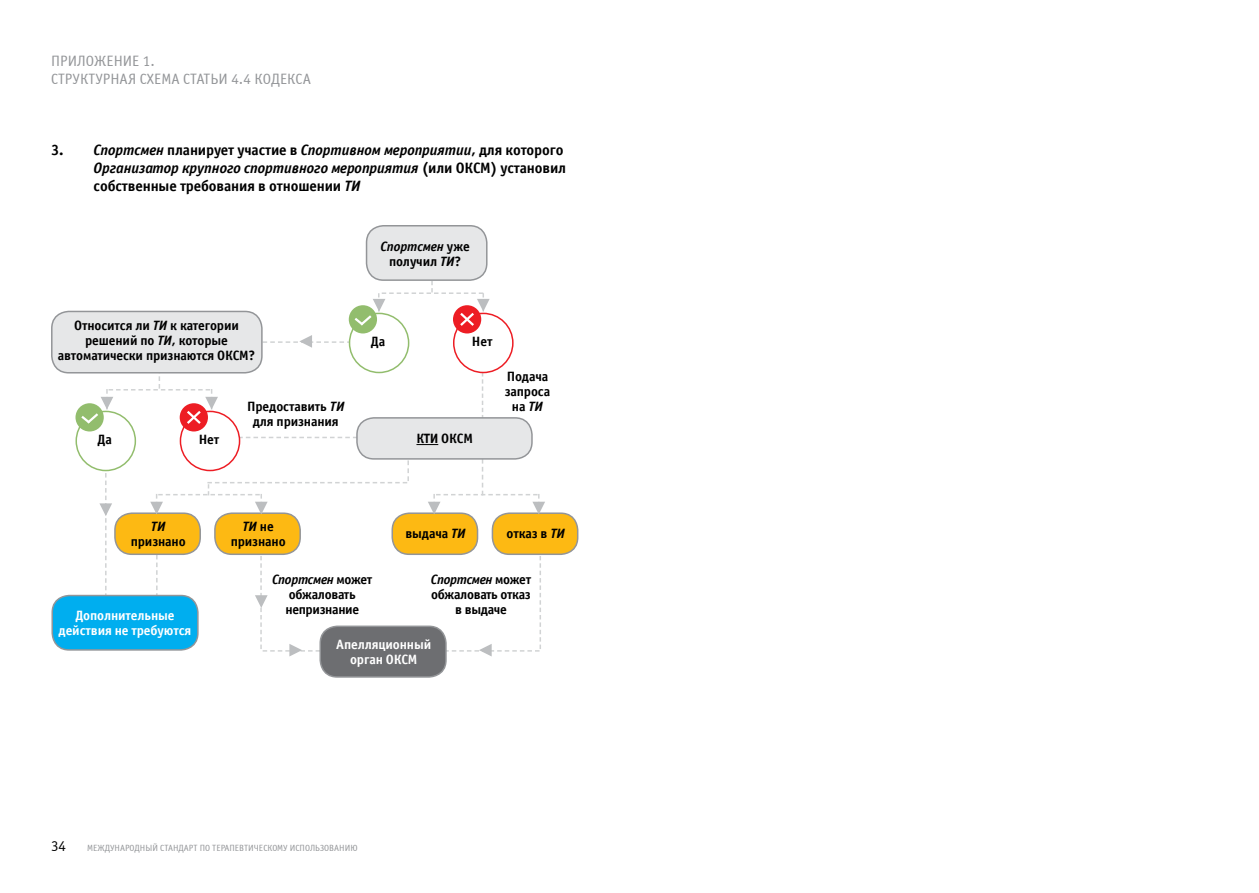
<style>
.page{position:relative;width:1259px;height:893px;background:#fff}
.page>*{position:absolute;margin:0;border:0;box-sizing:border-box;transform-origin:0 0}
.t1{font:700 15px/18px "Officina Sans Win C";letter-spacing:-.01em;color:#000}
.t2{font:15px/18px "Officina Sans Win C";color:#939598}
.t3{font:15px "Officina Sans Win C";color:#000}
.t4{font:700 13.5px/15px "Officina Sans Win C";letter-spacing:-.01em;color:#000;text-align:center}
.t5{font:700 13.5px/15px "Officina Sans Win C";letter-spacing:-.01em;color:#fff;text-align:center}
.t6{font:italic 700 13.5px/15px "Officina Sans Win C";letter-spacing:-.01em;color:#000;text-align:center}
.t7{font:9px "Officina Sans Win C";color:#939598}
.s1{font-style:italic}
.s2{font-style:normal}
</style>
<div class="page">
<svg style="left:482px;top:373px;width:1px;height:44px"></svg>
<div style="left:52px;top:595px;width:146px;height:55px;background:#00aeef;border-radius:17px"></div>
<div style="left:51px;top:595px;width:148px;height:56px;border:2px solid #939598;border-radius:17px"></div>
<div style="left:115px;top:513px;width:85px;height:41px;background:#fdb913;border-radius:17px"></div>
<div style="left:114px;top:512px;width:87px;height:43px;border:2px solid #939598;border-radius:17px"></div>
<div style="left:492px;top:513px;width:86px;height:41px;background:#fdb913;border-radius:17px"></div>
<div style="left:492px;top:512px;width:86px;height:43px;border:2px solid #939598;border-radius:17px"></div>
<div style="left:320px;top:626px;width:126px;height:51px;background:#6d6e71;border-radius:17px"></div>
<div style="left:319px;top:626px;width:128px;height:52px;border:2px solid #939598;border-radius:17px"></div>
<div style="left:349px;top:313px;width:60px;height:60px;border:2px solid #92bd6d;border-radius:50%"></div>
<div style="left:75px;top:411px;width:61px;height:60px;border:2px solid #92bd6d;border-radius:50%"></div>
<div style="left:75px;top:403px;width:29px;height:28px;background:#92bd6d;border-radius:50%"></div>
<div style="left:453px;top:313px;width:60px;height:60px;border:2px solid #ed1d24;border-radius:50%"></div>
<div style="left:180px;top:403px;width:28px;height:28px;background:#ed1d24;border-radius:50%"></div>
<svg style="left:232px;top:252px;width:257px;height:96px"></svg>
<svg style="left:99px;top:467px;width:13px;height:131px"></svg>
<svg style="left:79px;top:373px;width:139px;height:53px"></svg>
<div style="left:366px;top:226px;width:121px;height:54px;background:#e6e7e8;border-radius:17px"></div>
<div style="left:366px;top:225px;width:121px;height:56px;border:2px solid #939598;border-radius:17px"></div>
<div style="left:357px;top:418px;width:175px;height:41px;background:#e6e7e8;border-radius:17px"></div>
<div style="left:356px;top:417px;width:177px;height:43px;border:2px solid #939598;border-radius:17px"></div>
<div style="left:52px;top:311px;width:210px;height:62px;background:#e6e7e8;border-radius:17px"></div>
<div style="left:51px;top:311px;width:212px;height:62px;border:2px solid #939598;border-radius:17px"></div>
<svg style="left:150px;top:436px;width:395px;height:220px"></svg>
<p class="t2" style="left:51px;top:52px;width:261px">ПРИЛОЖЕНИЕ 1.<br>СТРУКТУРНАЯ СХЕМА СТАТЬИ 4.4 КОДЕКСА</p>
<p class="t1" style="left:94px;top:141px;width:474px;text-indent:-43px">3. <span class="s1">Спортсмен</span> планирует участие в <span class="s1">Спортивном мероприятии</span>, для которого<br><span class="s1">Организатор крупного спортивного мероприятия</span> (или ОКСМ) установил собственные требования в отношении <span class="s1">ТИ</span></p>
<p class="t4" style="left:58px;top:319px;width:199px">Относится ли <span class="s1">ТИ</span> к категории решений по <span class="s1">ТИ</span>, которые автоматически признаются ОКСМ?</p>
<p class="t4" style="left:98px;top:432px;width:16px">Да</p>
<p class="t4" style="left:199px;top:432px;width:22px">Нет</p>
<p class="t4" style="left:247px;top:399px;width:99px">Предоставить <span class="s1">ТИ </span>для признания</p>
<p class="t6" style="left:380px;top:239px;width:91px">Спортсмен <span class="s2">уже получил</span> ТИ<span class="s2">?</span></p>
<p class="t4" style="left:371px;top:334px;width:16px">Да</p>
<p class="t4" style="left:472px;top:334px;width:22px">Нет</p>
<p class="t4" style="left:416px;top:432px;width:58px">КТИ ОКСМ</p>
<p class="t4" style="left:505px;top:369px;width:47px">Подача запроса на <span class="s1">ТИ</span></p>
<p class="t6" style="left:151px;top:519px;width:16px">ТИ</p>
<p class="t4" style="left:131px;top:534px;width:56px">признано</p>
<p class="t5" style="left:59px;top:608px;width:134px">Дополнительные действия не требуются</p>
<p class="t4" style="left:231px;top:519px;width:56px"><span class="s1">ТИ</span> не признано</p>
<p class="t4" style="left:405px;top:526px;width:62px">выдача <span class="s1">ТИ</span></p>
<p class="t4" style="left:506px;top:526px;width:60px">отказ в <span class="s1">ТИ</span></p>
<p class="t4" style="left:272px;top:572px;width:102px"><span class="s1">Спортсмен</span> может обжаловать непризнание</p>
<p class="t4" style="left:431px;top:572px;width:102px"><span class="s1">Спортсмен</span> может обжаловать отказ в выдаче</p>
<p class="t5" style="left:336px;top:637px;width:96px">Апелляционный орган ОКСМ</p>
<p class="t3" style="left:51px;top:838px;width:16px">34</p>
<p class="t7" style="left:87px;top:843px;width:272px">МЕЖДУНАРОДНЫЙ СТАНДАРТ ПО ТЕРАПЕВТИЧЕСКОМУ ИСПОЛЬЗОВАНИЮ</p>
</div>
